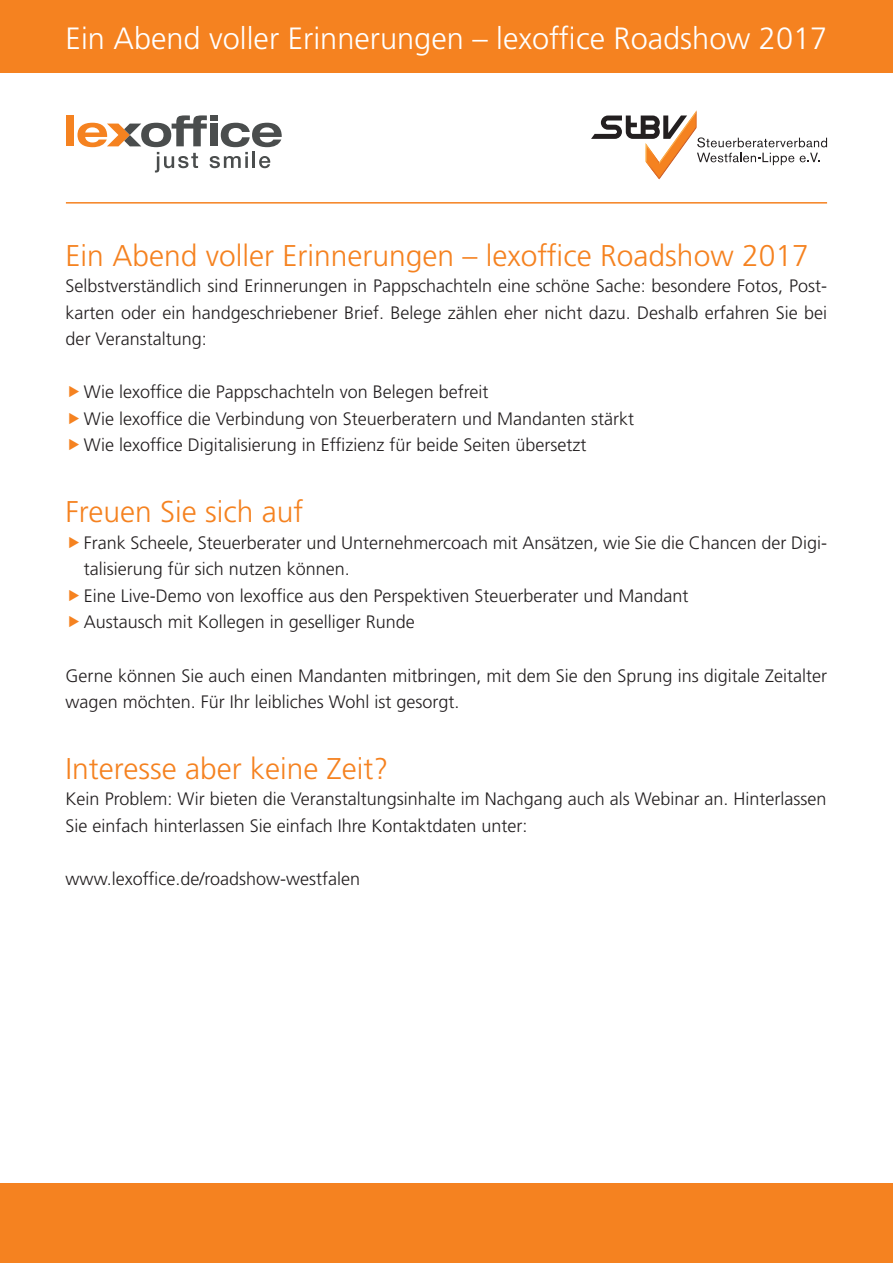
<style>
.page{position:relative;width:893px;height:1263px;background:#fff}
.page>*{position:absolute;margin:0;border:0;box-sizing:border-box;transform-origin:0 0}
.t1{font:300 30.75px "Frutiger LT Std";color:#fff}
.t2{font:300 30px "Frutiger LT Std";color:#f58220}
.t3{font:300 18px/26.5px "Frutiger LT Std";color:#231f20}
</style>
<div class="page">
<hr style="left:66px;top:202px;width:761px;height:2px;background:#f58220">
<div style="left:0;top:1183px;width:893px;height:80px;background:#f58220"></div>
<div style="left:0;top:0;width:893px;height:72px;background:#f58220"></div>
<svg style="left:591px;top:110px;width:236px;height:69px"></svg>
<div style="left:66px;top:115px;width:7px;height:31px;background:#f58220"></div>
<svg style="left:77px;top:115px;width:205px;height:58px"></svg>
<h1 class="t1" style="left:66px;top:21px;width:763px">Ein Abend voller Erinnerungen – lexoffice Roadshow 2017</h1>
<h2 class="t2" style="left:66px;top:238px;width:745px">Ein Abend voller Erinnerungen – lexoffice Roadshow 2017</h2>
<p class="t3" style="left:66px;top:273px;width:763px;text-align:justify">Selbstverständlich sind Erinnerungen in Pappschachteln eine schöne Sache: besondere Fotos, Post&shy;karten oder ein handgeschriebener Brief. Belege zählen eher nicht dazu. Deshalb erfahren Sie bei der Veranstaltung:</p>
<p class="t3" style="left:84px;top:379px;width:552px">Wie lexoffice die Pappschachteln von Belegen befreit<br>Wie lexoffice die Verbindung von Steuerberatern und Mandanten stärkt<br>Wie lexoffice Digitalisierung in Effizienz für beide Seiten übersetzt</p>
<h2 class="t2" style="left:66px;top:495px;width:239px">Freuen Sie sich auf</h2>
<p class="t3" style="left:84px;top:529px;width:745px">Frank Scheele, Steuerberater und Unternehmercoach mit Ansätzen, wie Sie die Chancen der Digi&shy;talisierung für sich nutzen können.<br>Eine Live-Demo von lexoffice aus den Perspektiven Steuerberater und Mandant<br>Austausch mit Kollegen in geselliger Runde</p>
<p class="t3" style="left:66px;top:662px;width:763px">Gerne können Sie auch einen Mandanten mitbringen, mit dem Sie den Sprung ins digitale Zeitalter wagen möchten. Für Ihr leibliches Wohl ist gesorgt.</p>
<h2 class="t2" style="left:66px;top:751px;width:324px">Interesse aber keine Zeit?</h2>
<p class="t3" style="left:66px;top:786px;width:762px">Kein Problem: Wir bieten die Veranstaltungsinhalte im Nachgang auch als Webinar an. Hinterlassen<br>Sie einfach hinterlassen Sie einfach Ihre Kontaktdaten unter:</p>
<p class="t3" style="left:66px;top:866px;width:296px">www.lexoffice.de/roadshow-westfalen</p>
</div>
